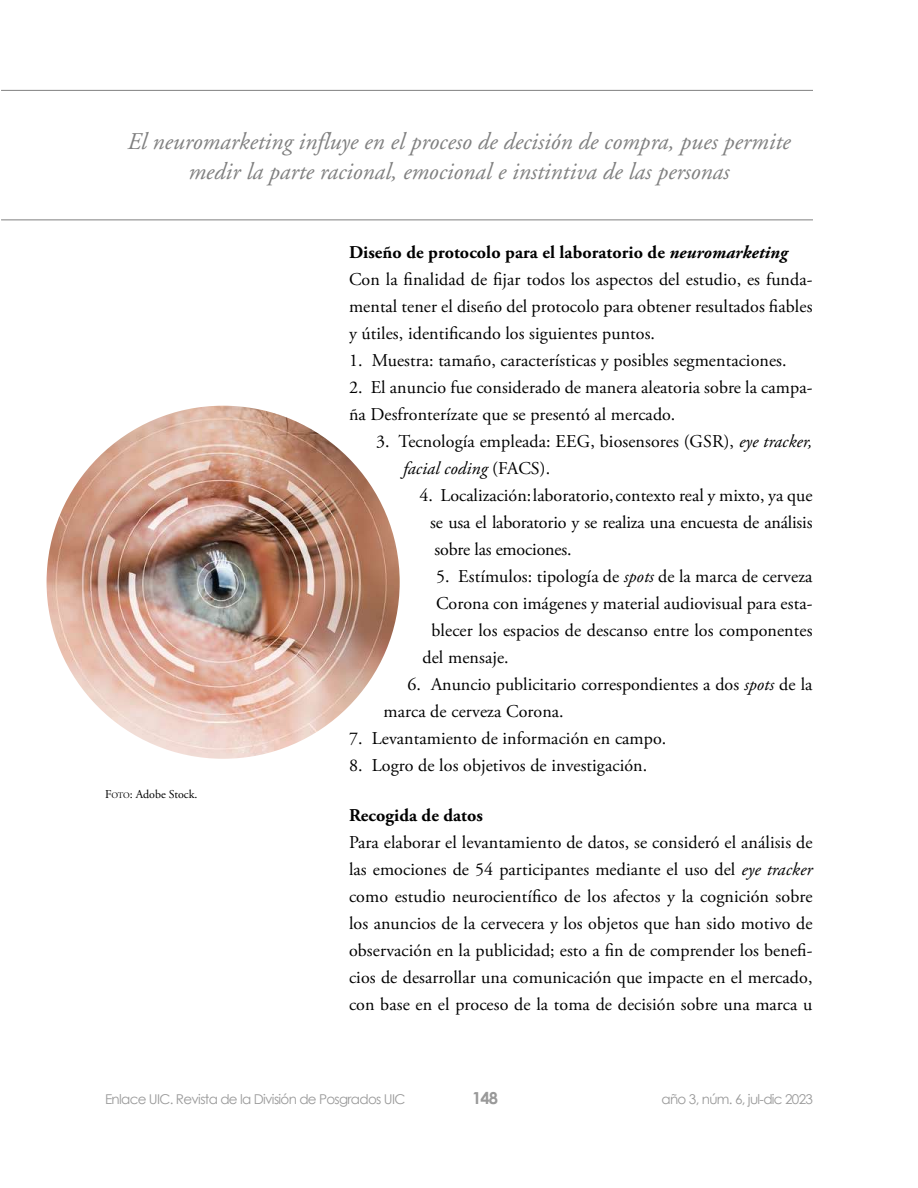
<style>
.page{position:relative;width:918px;height:1188px;background:#fff}
.page>*{position:absolute;margin:0;border:0;box-sizing:border-box;transform-origin:0 0}
.t1{font:italic 24px/30px "Adobe Garamond";color:#808080;text-align:center}
.t2{font:18px/27px "Adobe Garamond Pro";letter-spacing:.005em;color:#000}
.t3{font:700 18px "Adobe Garamond Pro";letter-spacing:.005em;color:#000}
.t4{font:700 16.5px "Century Gothic";color:#999}
.t5{font:13.5px "Century Gothic";letter-spacing:-.05em;color:#999}
.t6{font:12px "Adobe Garamond";color:#000}
.s1{font-style:inherit}
.s2{font-size:8.4px}
.s3{font-weight:700}
.s4{font-weight:700;font-style:italic}
.s5{font-style:italic}
</style>
<div class="page">
<hr style="left:1px;top:90px;width:812px;height:1px;background:#808080">
<hr style="left:1px;top:220px;width:812px;height:1px;background:#808080">
<img style="left:47px;top:406px;width:353px;height:353px;border-radius:177px">
<h1 class="t1" style="left:128px;top:127px;width:664px">El neuromarketing influye en el proceso de decisión de compra, pues permite medir la parte racional, emocional e instintiva de las personas</h1>
<p class="t6" style="left:105px;top:787px;width:94px"><span class="s1">F</span><span class="s2">oto</span>: Adobe Stock.</p>
<p class="t2" style="left:349px;top:240px;width:465px"><span class="s3">Diseño de protocolo para el laboratorio de</span> <span class="s4">neuromarketing </span>Con la finalidad de fijar todos los aspectos del estudio, es funda&shy;mental tener el diseño del protocolo para obtener resultados fiables y útiles, identificando los siguientes puntos.</p>
<p class="t2" style="left:349px;top:348px;width:439px">1. Muestra: tamaño, características y posibles segmentaciones.</p>
<p class="t2" style="left:349px;top:375px;width:465px">2. El anuncio fue considerado de manera aleatoria sobre la campa&shy;ña Desfronterízate que se presentó al mercado.</p>
<p class="t2" style="left:403px;top:429px;width:411px;text-indent:-27px">3. Tecnología empleada: EEG, biosensores (GSR), <span class="s5">eye tracker, facial coding</span> (FACS).</p>
<p class="t2" style="left:430px;top:483px;width:384px;text-align:justify;text-indent:-10px">4. Localización: laboratorio, contexto real y mixto, ya que se usa el laboratorio y se realiza una encuesta de análisis sobre las emociones.</p>
<p class="t2" style="left:436px;top:564px;width:378px">5. Estímulos: tipología de <span class="s5">spots</span> de la marca de cerveza</p>
<p class="t2" style="left:436px;top:591px;width:378px">Corona con imágenes y material audiovisual para esta-</p>
<p class="t2" style="left:432px;top:618px;width:382px">blecer los espacios de descanso entre los componentes</p>
<p class="t2" style="left:423px;top:645px;width:88px">del mensaje.</p>
<p class="t2" style="left:384px;top:672px;width:431px;text-indent:24px">6. Anuncio publicitario correspondientes a dos <span class="s5">spots</span> de la marca de cerveza Corona.</p>
<p class="t2" style="left:349px;top:726px;width:319px">7. Levantamiento de información en campo.</p>
<p class="t2" style="left:349px;top:753px;width:300px">8. Logro de los objetivos de investigación.</p>
<p class="t3" style="left:349px;top:804px;width:135px">Recogida de datos</p>
<p class="t2" style="left:349px;top:829px;width:465px;text-align:justify">Para elaborar el levantamiento de datos, se consideró el análisis de las emociones de 54 participantes mediante el uso del <span class="s5">eye tracker </span>como estudio neurocientífico de los afectos y la cognición sobre los anuncios de la cervecera y los objetos que han sido motivo de observación en la publicidad; esto a fin de comprender los benefi&shy;cios de desarrollar una comunicación que impacte en el mercado, con base en el proceso de la toma de decisión sobre una marca u</p>
<p class="t5" style="left:105px;top:1091px;width:302px">Enlace UIC. Revista de la División de Posgrados UIC</p>
<p class="t4" style="left:472px;top:1087px;width:28px">148</p>
<p class="t5" style="left:662px;top:1091px;width:153px">año 3, núm. 6, jul-dic 2023</p>
</div>
